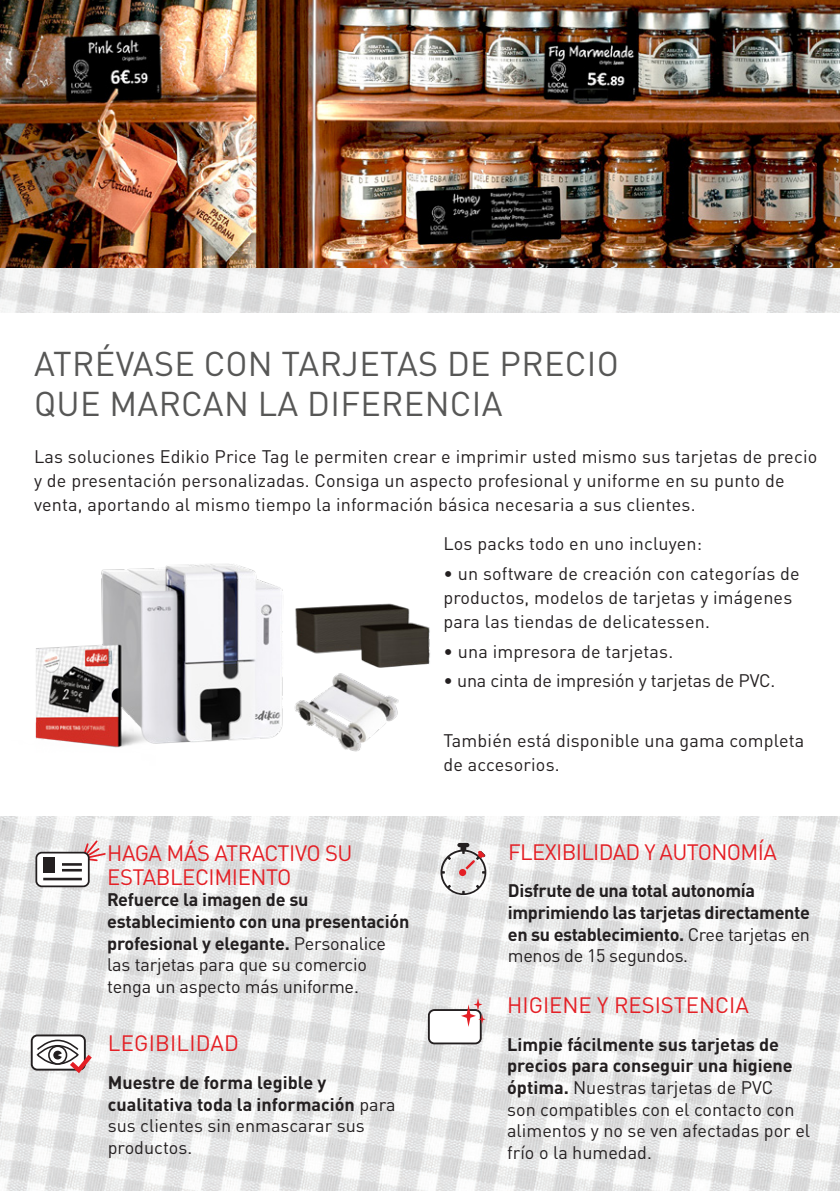
<style>
.page{position:relative;width:840px;height:1191px;background:#fff}
.page>*{position:absolute;margin:0;border:0;box-sizing:border-box;transform-origin:0 0}
.st{font:34px/40.8px "DINOT";letter-spacing:.01em;color:#575756}
.t1{font:22px/24px "DINOT";letter-spacing:-.02em;color:#e41f25}
.t2{font:22px "DINOT";color:#e41f25}
.t3{font:22px "DINOT";letter-spacing:.01em;color:#e41f25}
.body{font:18px/24px "DINOT";letter-spacing:.01em;color:#231f20}
.t4{font:700 18px/21.6px "DINOT";letter-spacing:-.015em;color:#231f20}
.body-2{font:18px "DINOT";letter-spacing:-.01em;color:#231f20}
.s1{font-weight:400}
.s2{font-weight:700}
</style>
<div class="page">
<img style="left:0;top:0;width:839px;height:312px">
<img style="left:0;top:816px;width:839px;height:375px">
<img style="left:35px;top:564px;width:395px;height:188px">
<div style="left:428px;top:1010px;width:52px;height:33px;background:#fff;border-radius:5px"></div>
<div style="left:427px;top:1009px;width:54px;height:35px;border:2px solid #231f20;border-radius:5px"></div>
<svg style="left:461px;top:997px;width:24px;height:30px"></svg>
<div style="left:443px;top:850px;width:46px;height:46px;border:2px solid #fff;border-radius:50%"></div>
<svg style="left:440px;top:843px;width:46px;height:52px"></svg>
<div style="left:459px;top:869px;width:7px;height:7px;background:#e41f25;border-radius:50%"></div>
<svg style="left:81px;top:839px;width:26px;height:23px"></svg>
<div style="left:36px;top:852px;width:53px;height:34px;background:#fff;border-radius:6px"></div>
<div style="left:35px;top:851px;width:55px;height:36px;border:2px solid #231f20;border-radius:6px"></div>
<div style="left:43px;top:857px;width:11px;height:15px;background:#231f20"></div>
<hr style="left:62px;top:863px;width:20px;height:2px;background:#231f20">
<hr style="left:62px;top:869px;width:20px;height:2px;background:#231f20">
<hr style="left:43px;top:877px;width:39px;height:3px;background:#231f20">
<div style="left:32px;top:1035px;width:53px;height:34px;background:#fff;border-radius:6px"></div>
<div style="left:31px;top:1034px;width:55px;height:36px;border:2px solid #231f20;border-radius:6px"></div>
<svg style="left:36px;top:1038px;width:56px;height:35px"></svg>
<p class="st" style="left:34px;top:342px;width:585px">ATRÉVASE CON TARJETAS DE PRECIO<br>QUE MARCAN LA DIFERENCIA</p>
<p class="body" style="left:34px;top:444px;width:784px">Las soluciones Edikio Price Tag le permiten crear e imprimir usted mismo sus tarjetas de precio y de presentación personalizadas. Consiga un aspecto profesional y uniforme en su punto de venta, aportando al mismo tiempo la información básica necesaria a sus clientes.</p>
<p class="body" style="left:443px;top:531px;width:260px">Los packs todo en uno incluyen:</p>
<p class="body" style="left:443px;top:561px;width:358px">• un software de creación con categorías de productos, modelos de tarjetas y imágenes para las tiendas de delicatessen.</p>
<p class="body" style="left:443px;top:639px;width:231px">• una impresora de tarjetas.</p>
<p class="body-2" style="left:443px;top:669px;width:333px">• una cinta de impresión y tarjetas de PVC.</p>
<p class="t1" style="left:107px;top:840px;width:247px">HAGA MÁS ATRACTIVO SU<br>ESTABLECIMIENTO</p>
<p class="t4" style="left:107px;top:888px;width:303px">Refuerce la imagen de su establecimiento con una presentación profesional y elegante. <span class="s1">Personalice las tarjetas para que su comercio tenga un aspecto más uniforme.</span></p>
<p class="t3" style="left:108px;top:1029px;width:133px">LEGIBILIDAD</p>
<p class="t4" style="left:108px;top:1071px;width:289px">Muestre de forma legible y cualitativa toda la información <span class="s1">para sus clientes sin enmascarar sus productos.</span></p>
<p class="body" style="left:443px;top:728px;width:362px">También está disponible una gama completa de accesorios.</p>
<p class="t1" style="left:508px;top:839px;width:270px">FLEXIBILIDAD Y AUTONOMÍA</p>
<p class="t4" style="left:507px;top:879px;width:303px">Disfrute de una total autonomía imprimiendo las tarjetas directamente en su establecimiento. <span class="s1">Cree tarjetas en menos de 15 segundos.</span></p>
<p class="t2" style="left:507px;top:991px;width:243px">HIGIENE Y RESISTENCIA</p>
<p class="body" style="left:507px;top:1033px;width:304px;line-height:21.6px"><span class="s2">Limpie fácilmente sus tarjetas de precios para conseguir una higiene óptima.</span> Nuestras tarjetas de PVC<br>son compatibles con el contacto con alimentos y no se ven afectadas por el frío o la humedad.</p>
</div>
